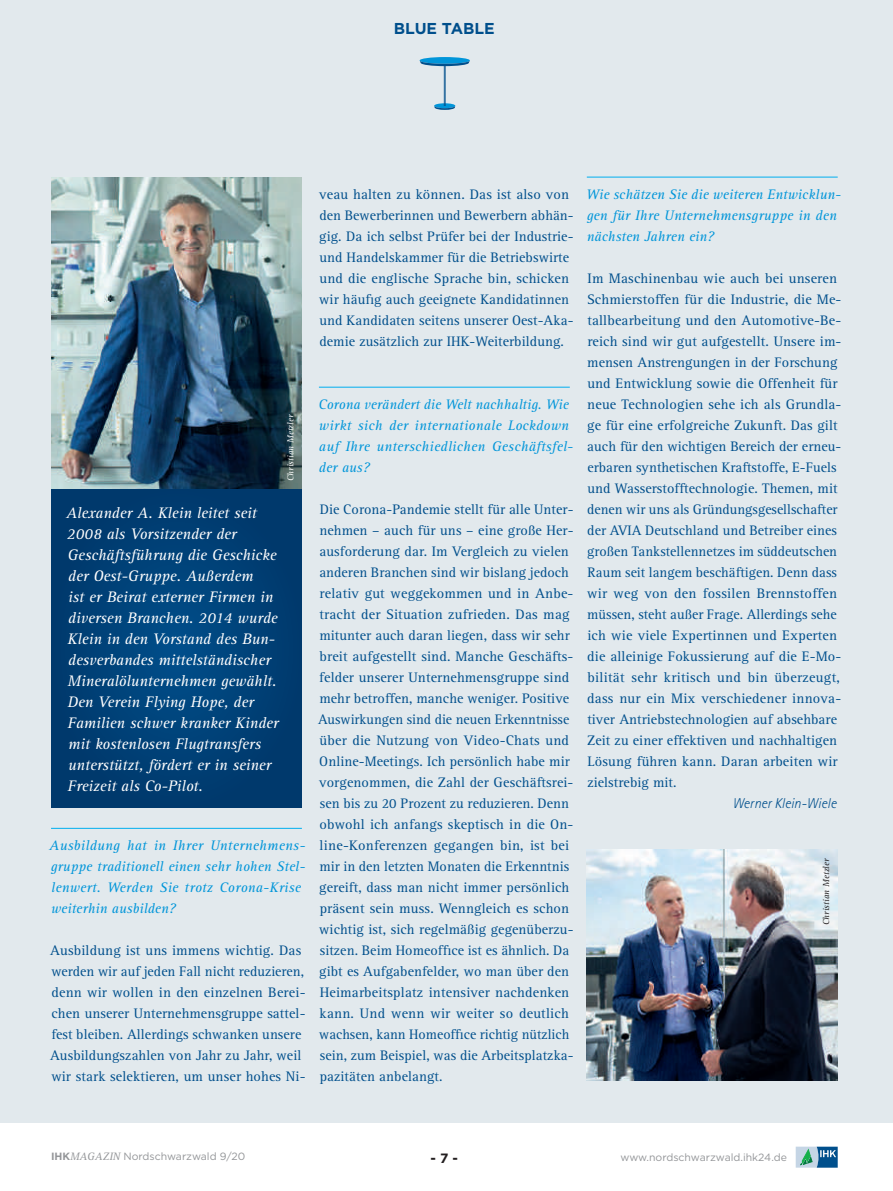
<style>
.page{position:relative;width:893px;height:1191px;background:#fff}
.page>*{position:absolute;margin:0;border:0;box-sizing:border-box;transform-origin:0 0}
.t1{font:italic 15.75px/21px "Rotis Serif Std";color:#fff}
.t2{font:700 15.75px "Gotham";color:#004f8c}
.t3{font:14.25px/21px "Rotis Serif Std";letter-spacing:.005em;color:#004f8c}
.t4{font:italic 14.25px/21px "Rotis Serif Std";letter-spacing:.01em;color:#0095d9}
.t5{font:italic 300 14.25px "Rotis Sans Serif";color:#004f8c}
.t6{font:700 13.5px "Gotham";color:#231f20}
.t7{font:10.5px "Gotham";color:#939598}
.t8{font:italic 9px "Rotis Serif Std";letter-spacing:.005em;color:#fff}
.t9{font:italic 9px "Rotis Serif Std";letter-spacing:.005em;color:#231f20}
.s1{font-weight:700}
.s2{font-family:"Rotis Serif Std";font-style:italic;font-size:11.1px}
</style>
<div class="page">
<div style="left:0;top:0;width:893px;height:1123px;background:#e2e9ed"></div>
<svg style="left:420px;top:57px;width:50px;height:53px"></svg>
<svg style="left:796px;top:1146px;width:42px;height:21px"></svg>
<hr style="left:51px;top:828px;width:251px;height:1px;background:#00aeef">
<hr style="left:319px;top:387px;width:251px;height:1px;background:#00aeef">
<hr style="left:587px;top:177px;width:251px;height:1px;background:#00aeef">
<img style="left:51px;top:178px;width:251px;height:312px">
<svg style="left:51px;top:490px;width:251px;height:318px;background:#003e74"></svg>
<img style="left:587px;top:850px;width:251px;height:231px">
<p class="t2" style="left:394px;top:18px;width:102px">BLUE TABLE</p>
<p class="t3" style="left:319px;top:184px;width:256px">veau halten zu können. Das ist also von den Bewerberinnen und Bewerbern abhän&shy;gig. Da ich selbst Prüfer bei der Industrie&shy;und Handelskammer für die Betriebswirte und die englische Sprache bin, schicken wir häufig auch geeignete Kandidatinnen und Kandidaten seitens unserer Oest-Aka&shy;demie zusätzlich zur IHK-Weiterbildung.</p>
<p class="t8" style="left:285px;top:481px;width:68px;rotate:-90deg">Christian Metzler</p>
<p class="t1" style="left:66px;top:502px;width:214px">Alexander A. Klein leitet seit<br>2008 als Vorsitzender der<br>Geschäftsführung die Geschicke der Oest-Gruppe. Außerdem<br>ist er Beirat externer Firmen in diversen Branchen. 2014 wurde<br>Klein in den Vorstand des Bun&shy;desverbandes mittelständischer<br>Mineralölunternehmen gewählt.<br>Den Verein Flying Hope, der<br>Familien schwer kranker Kinder mit kostenlosen Flugtransfers unterstützt, fördert er in seiner<br>Freizeit als Co-Pilot.</p>
<p class="t4" style="left:49px;top:835px;width:257px">Ausbildung hat in Ihrer Unternehmens&shy;gruppe traditionell einen sehr hohen Stel&shy;lenwert. Werden Sie trotz Corona-Krise weiterhin ausbilden?</p>
<p class="t3" style="left:50px;top:940px;width:257px">Ausbildung ist uns immens wichtig. Das werden wir auf jeden Fall nicht reduzieren, denn wir wollen in den einzelnen Berei&shy;chen unserer Unternehmensgruppe sattel&shy;fest bleiben. Allerdings schwanken unsere Ausbildungszahlen von Jahr zu Jahr, weil wir stark selektieren, um unser hohes Ni-</p>
<p class="t4" style="left:319px;top:394px;width:256px">Corona verändert die Welt nachhaltig. Wie wirkt sich der internationale Lockdown auf Ihre unterschiedlichen Geschäftsfel&shy;der aus?</p>
<p class="t3" style="left:318px;top:499px;width:257px">Die Corona-Pandemie stellt für alle Unter&shy;nehmen – auch für uns – eine große Her&shy;ausforderung dar. Im Vergleich zu vielen anderen Branchen sind wir bislang jedoch relativ gut weggekommen und in Anbe&shy;tracht der Situation zufrieden. Das mag mitunter auch daran liegen, dass wir sehr breit aufgestellt sind. Manche Geschäfts&shy;felder unserer Unternehmensgruppe sind mehr betroffen, manche weniger. Positive Auswirkungen sind die neuen Erkenntnisse über die Nutzung von Video-Chats und Online-Meetings. Ich persönlich habe mir vorgenommen, die Zahl der Geschäftsrei&shy;sen bis zu 20 Prozent zu reduzieren. Denn obwohl ich anfangs skeptisch in die On&shy;line-Konferenzen gegangen bin, ist bei mir in den letzten Monaten die Erkenntnis gereift, dass man nicht immer persönlich präsent sein muss. Wenngleich es schon wichtig ist, sich regelmäßig gegenüberzu&shy;sitzen. Beim Homeoffice ist es ähnlich. Da gibt es Aufgabenfelder, wo man über den Heimarbeitsplatz intensiver nachdenken kann. Und wenn wir weiter so deutlich wachsen, kann Homeoffice richtig nützlich sein, zum Beispiel, was die Arbeitsplatzka&shy;pazitäten anbelangt.</p>
<p class="t4" style="left:586px;top:184px;width:256px">Wie schätzen Sie die weiteren Entwicklun&shy;gen für Ihre Unternehmensgruppe in den nächsten Jahren ein?</p>
<p class="t3" style="left:587px;top:268px;width:256px">Im Maschinenbau wie auch bei unseren Schmierstoffen für die Industrie, die Me&shy;tallbearbeitung und den Automotive-Be&shy;reich sind wir gut aufgestellt. Unsere im&shy;mensen Anstrengungen in der Forschung und Entwicklung sowie die Offenheit für neue Technologien sehe ich als Grundla&shy;ge für eine erfolgreiche Zukunft. Das gilt auch für den wichtigen Bereich der erneu&shy;erbaren synthetischen Kraftstoffe, E-Fuels und Wasserstofftechnologie. Themen, mit denen wir uns als Gründungsgesellschafter der AVIA Deutschland und Betreiber eines großen Tankstellennetzes im süddeutschen Raum seit langem beschäftigen. Denn dass wir weg von den fossilen Brennstoffen müssen, steht außer Frage. Allerdings sehe ich wie viele Expertinnen und Experten die alleinige Fokussierung auf die E-Mo&shy;bilität sehr kritisch und bin überzeugt, dass nur ein Mix verschiedener innova&shy;tiver Antriebstechnologien auf absehbare Zeit zu einer effektiven und nachhaltigen Lösung führen kann. Daran arbeiten wir zielstrebig mit.</p>
<p class="t5" style="left:732px;top:794px;width:105px">Werner Klein-Wiele</p>
<p class="t9" style="left:821px;top:924px;width:68px;rotate:-90deg">Christian Metzler</p>
<p class="t7" style="left:51px;top:1150px;width:196px"><span class="s1">IHK</span><span class="s2">MAGAZIN</span> Nordschwarzwald 9/20</p>
<p class="t6" style="left:431px;top:1148px;width:29px">- 7 -</p>
<p class="t7" style="left:620px;top:1151px;width:168px">www.nordschwarzwald.ihk24.de</p>
</div>
